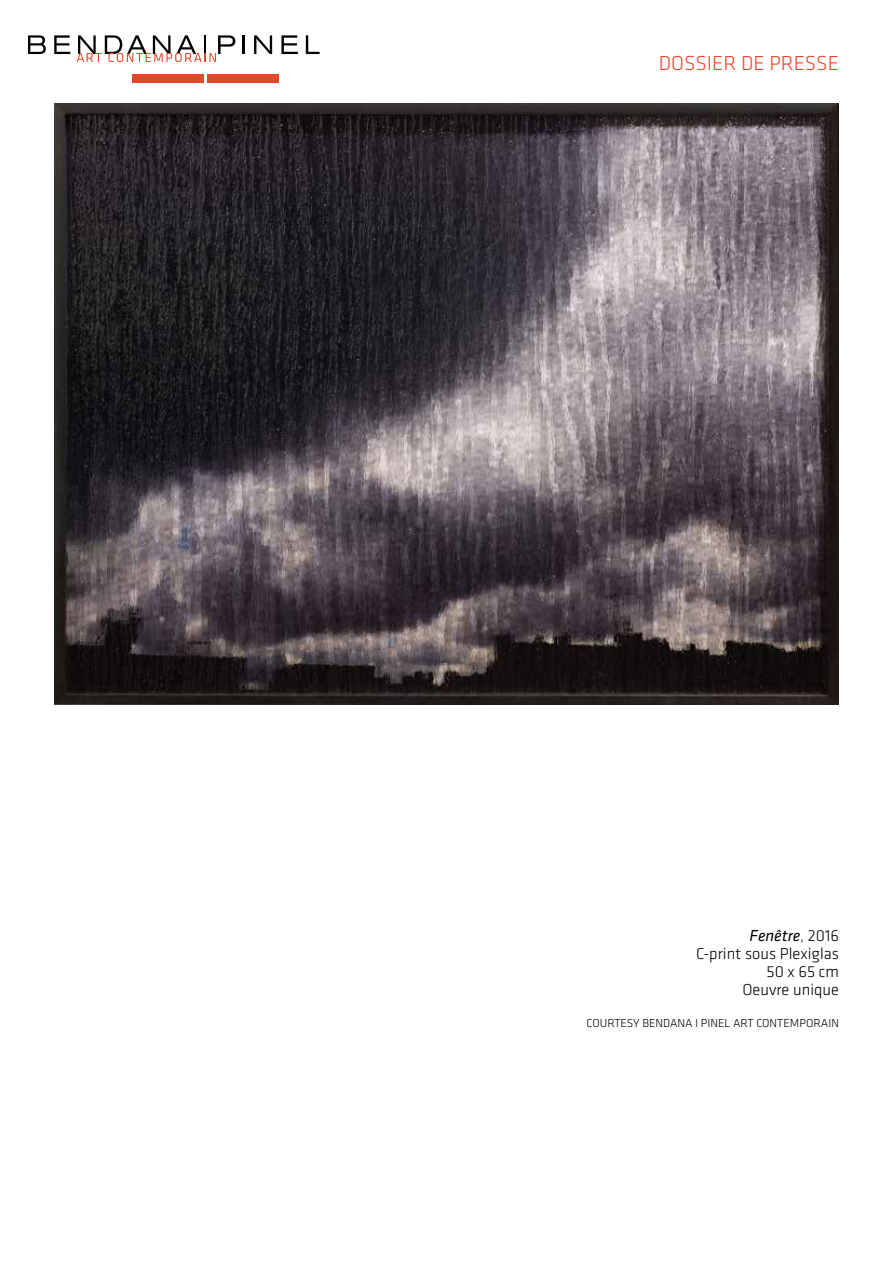
<style>
.page{position:relative;width:893px;height:1263px;background:#fff}
.page>*{position:absolute;margin:0;border:0;box-sizing:border-box;transform-origin:0 0}
.t1{font:300 21px "Klavika";color:#e6472a}
.t2{font:300 16.5px/18px "Klavika";color:#000;text-align:right}
.t3{font:300 12px "Klavika";color:#000}
.s1{font-weight:400;font-style:italic}
</style>
<div class="page">
<svg style="left:28px;top:35px;width:18px;height:19px"></svg>
<svg style="left:54px;top:35px;width:16px;height:19px"></svg>
<hr style="left:242px;top:35px;width:3px;height:19px;background:#000">
<svg style="left:254px;top:35px;width:18px;height:19px"></svg>
<svg style="left:281px;top:35px;width:17px;height:19px"></svg>
<svg style="left:306px;top:35px;width:14px;height:19px"></svg>
<svg style="left:77px;top:35px;width:158px;height:27px"></svg>
<div style="left:132px;top:74px;width:71px;height:9px;background:#e6472a"></div>
<div style="left:207px;top:74px;width:72px;height:9px;background:#e6472a"></div>
<img style="left:54px;top:103px;width:785px;height:602px">
<p class="t1" style="left:659px;top:51px;width:182px">DOSSIER DE PRESSE</p>
<p class="t2" style="left:696px;top:927px;width:144px"><span class="s1">Fenêtre</span>, 2016<br>C-print sous Plexiglas<br>50 x 65 cm<br>Oeuvre unique</p>
<p class="t3" style="left:586px;top:1017px;width:254px">COURTESY BENDANA I PINEL ART CONTEMPORAIN</p>
</div>
